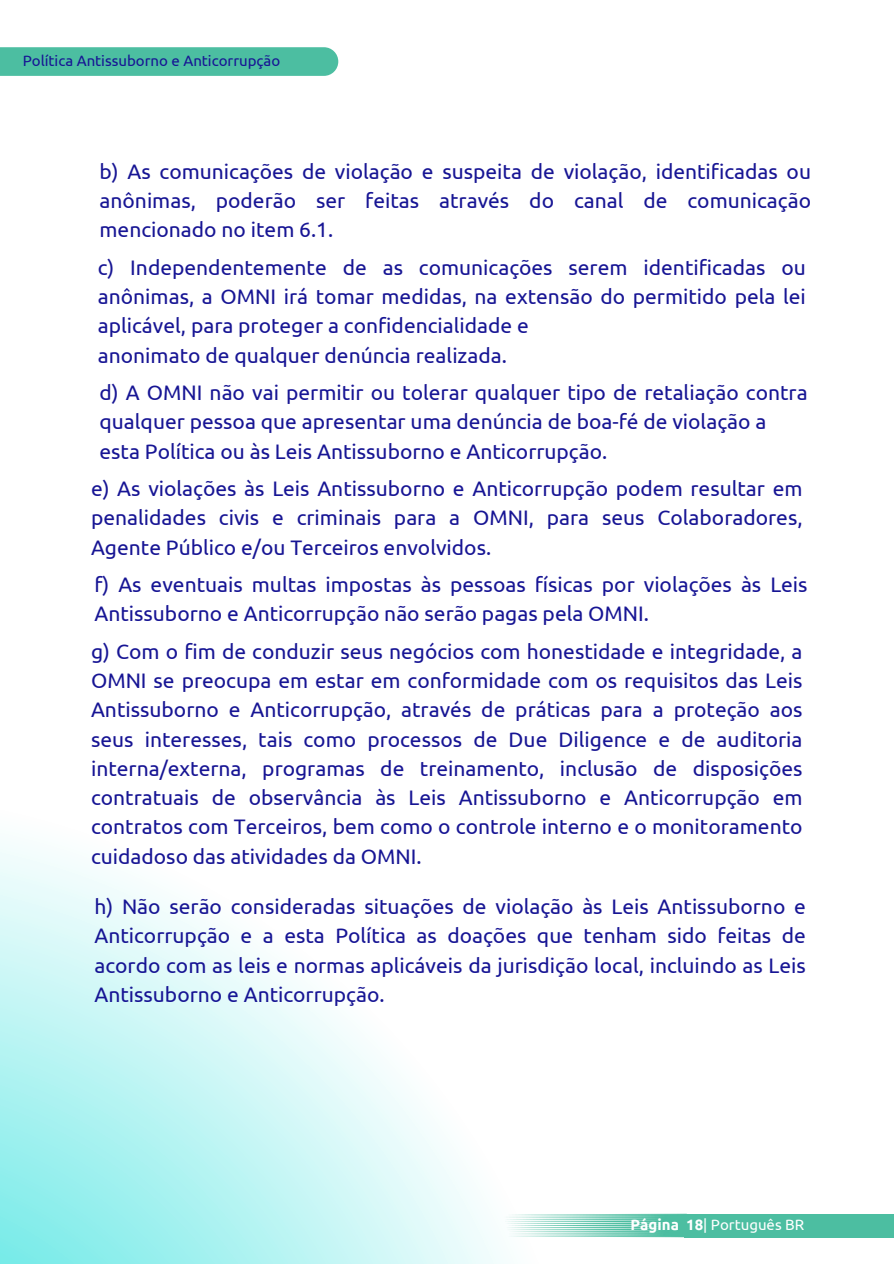
<style>
.page{position:relative;width:894px;height:1264px;background:#fff}
.page>*{position:absolute;margin:0;border:0;box-sizing:border-box;transform-origin:0 0}
.t1{font:21px/29.2px "Ubuntu";color:#171594;text-align:justify}
.t2{font:15px "Ubuntu";color:#171594}
.t3{font:15px "Ubuntu";color:#fff}
.s1{font-weight:700}
</style>
<div class="page">
<svg style="left:0;top:47px;width:338px;height:29px;background:#4fbfa2"></svg>
<svg style="left:0;top:842px;width:497px;height:421px"></svg>
<img style="left:497px;top:1213px;width:196px;height:50px">
<div style="left:684px;top:1213px;width:209px;height:24px;background:#4cbea1"></div>
<h1 class="t2" style="left:23px;top:52px;width:259px">Política Antissuborno e Anticorrupção</h1>
<h1 class="t1" style="left:99px;top:156px;width:712px">b) As comunicações de violação e suspeita de violação, identificadas ou anônimas, poderão ser feitas através do canal de comunicação mencionado no item 6.1.</h1>
<h1 class="t1" style="left:98px;top:252px;width:709px;text-align:left">c) Independentemente de as comunicações serem identificadas ou anônimas, a OMNI irá tomar medidas, na extensão do permitido pela lei aplicável, para proteger a confidencialidade e<br>anonimato de qualquer denúncia realizada.</h1>
<h1 class="t1" style="left:99px;top:378px;width:709px;text-align:left">d) A OMNI não vai permitir ou tolerar qualquer tipo de retaliação contra qualquer pessoa que apresentar uma denúncia de boa-fé de violação a esta Política ou às Leis Antissuborno e Anticorrupção.</h1>
<h1 class="t1" style="left:91px;top:473px;width:712px">e) As violações às Leis Antissuborno e Anticorrupção podem resultar em penalidades civis e criminais para a OMNI, para seus Colaboradores, Agente Público e/ou Terceiros envolvidos.</h1>
<p class="t1" style="left:94px;top:569px;width:714px">f) As eventuais multas impostas às pessoas físicas por violações às Leis<br>Antissuborno e Anticorrupção não serão pagas pela OMNI.</p>
<h1 class="t1" style="left:91px;top:636px;width:712px">g) Com o fim de conduzir seus negócios com honestidade e integridade, a OMNI se preocupa em estar em conformidade com os requisitos das Leis Antissuborno e Anticorrupção, através de práticas para a proteção aos seus interesses, tais como processos de Due Diligence e de auditoria interna/externa, programas de treinamento, inclusão de disposições contratuais de observância às Leis Antissuborno e Anticorrupção em contratos com Terceiros, bem como o controle interno e o monitoramento cuidadoso das atividades da OMNI.</h1>
<p class="t1" style="left:94px;top:891px;width:712px">h) Não serão consideradas situações de violação às Leis Antissuborno e Anticorrupção e a esta Política as doações que tenham sido feitas de acordo com as leis e normas aplicáveis da jurisdição local, incluindo as Leis Antissuborno e Anticorrupção.</p>
<h1 class="t3" style="left:630px;top:1215px;width:175px"><span class="s1">Página 18</span>| Português BR</h1>
</div>
